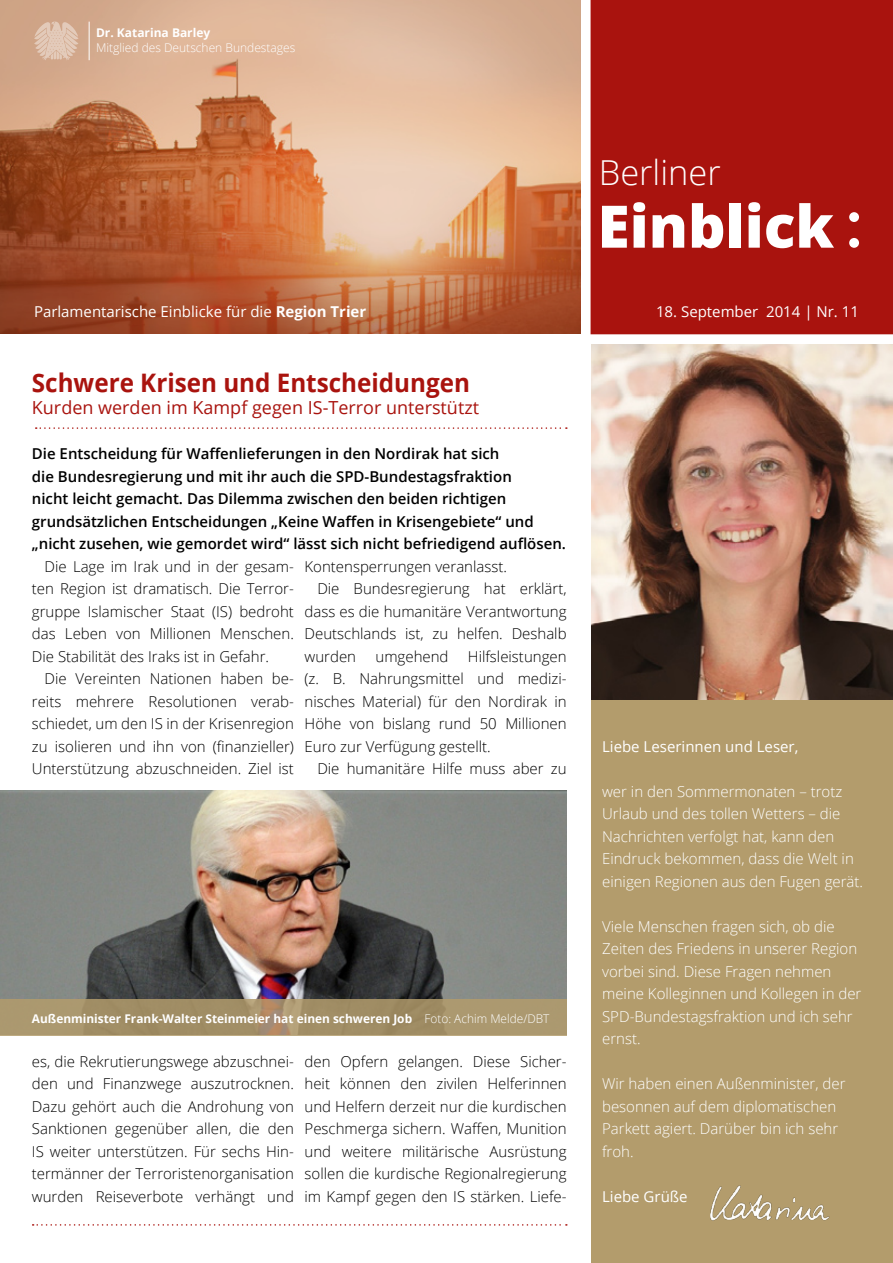
<style>
.page{position:relative;width:893px;height:1263px;background:#fff}
.page>*{position:absolute;margin:0;border:0;box-sizing:border-box;transform-origin:0 0}
.t1{font:800 58.65px "Open Sans";color:#fff}
.t2{font:300 34.35px "Open Sans";color:#fff}
.t3{font:700 25.5px "Open Sans";color:#a9130e;scale:.95 1}
.t4{font:18px "Open Sans";color:#a9130e}
.t5{font:300 15px/22.5px "Open Sans";color:#000;text-align:justify}
.t6{font:300 15px/22.5px "Open Sans";color:#fff}
.t7{font:600 15px/22.5px "Open Sans";color:#000}
.t8{font:15px "Open Sans";color:#fff}
.t9{font:700 12px "Open Sans";color:#fff}
.t10{font:300 12px "Open Sans";color:#fff}
.s1{font-weight:700}
.s2{font-weight:300}
</style>
<div class="page">
<div style="left:591px;top:0;width:302px;height:334px;background:#a9130e"></div>
<div style="left:591px;top:669px;width:302px;height:594px;background:#b39c6c"></div>
<img style="left:0;top:0;width:581px;height:334px">
<img style="left:591px;top:344px;width:302px;height:355px">
<svg style="left:34px;top:22px;width:44px;height:38px;background:#dcbda8"></svg>
<hr style="left:89px;top:22px;width:1px;height:38px;background:#fff">
<div style="left:849px;top:212px;width:10px;height:10px;background:#fff;border-radius:50%"></div>
<div style="left:849px;top:238px;width:10px;height:10px;background:#fff;border-radius:50%"></div>
<img style="left:710px;top:1185px;width:120px;height:36px">
<svg style="left:33px;top:1224px;width:534px;height:2px"></svg>
<img style="left:0;top:790px;width:567px;height:209px">
<svg style="left:36px;top:427px;width:531px;height:2px"></svg>
<svg style="left:0;top:999px;width:567px;height:37px;background:#a59269"></svg>
<p class="t9" style="left:96px;top:24px;width:116px">Dr. Katarina Barley</p>
<p class="t10" style="left:96px;top:39px;width:201px">Mitglied des Deutschen Bundestages</p>
<h2 class="t2" style="left:599px;top:149px;width:123px">Berliner</h2>
<h1 class="t1" style="left:597px;top:182px;width:238px">Einblick</h1>
<p class="t8" style="left:34px;top:301px;width:334px">Parlamentarische Einblicke für die <span class="s1">Region Trier</span></p>
<p class="t8" style="left:656px;top:301px;width:204px">18. September 2014 | Nr. 11</p>
<h3 class="t3" style="left:32px;top:364px;width:463px">Schwere Krisen und Entscheidungen</h3>
<p class="t4" style="left:32px;top:395px;width:449px">Kurden werden im Kampf gegen IS-Terror unterstützt</p>
<p class="t7" style="left:32px;top:442px;width:536px">Die Entscheidung für Waffenlieferungen in den Nordirak hat sich<br>die Bundesregierung und mit ihr auch die SPD-Bundestagsfraktion<br>nicht leicht gemacht. Das Dilemma zwischen den beiden richtigen grundsätzlichen Entscheidungen „Keine Waffen in Krisengebiete“ und „nicht zusehen, wie gemordet wird“ lässt sich nicht befriedigend auflösen.</p>
<p class="t5" style="left:32px;top:554px;width:264px;text-indent:13px">Die Lage im Irak und in der gesam&shy;ten Region ist dramatisch. Die Terror&shy;gruppe Islamischer Staat (IS) bedroht das Leben von Millionen Menschen.<br>Die Stabilität des Iraks ist in Gefahr.</p>
<p class="t5" style="left:32px;top:667px;width:264px;text-indent:13px">Die Vereinten Nationen haben be&shy;reits mehrere Resolutionen verab&shy;schiedet, um den IS in der Krisenregion zu isolieren und ihn von (finanzieller)<br>Unterstützung abzuschneiden. Ziel ist</p>
<p class="t5" style="left:305px;top:554px;width:204px">Kontensperrungen veranlasst.</p>
<p class="t5" style="left:317px;top:577px;width:251px">Die Bundesregierung hat erklärt,</p>
<p class="t5" style="left:305px;top:599px;width:264px">dass es die humanitäre Verantwortung</p>
<p class="t5" style="left:305px;top:622px;width:264px">Deutschlands ist, zu helfen. Deshalb</p>
<p class="t5" style="left:305px;top:644px;width:53px">wurden</p>
<p class="t5" style="left:375px;top:644px;width:75px">umgehend</p>
<p class="t5" style="left:305px;top:644px;width:264px;text-indent:163px">Hilfsleistungen (z. B. Nahrungsmittel und medizi&shy;nisches Material) für den Nordirak in Höhe von bislang rund 50 Millionen Euro zur Verfügung gestellt.</p>
<p class="t5" style="left:317px;top:757px;width:251px">Die humanitäre Hilfe muss aber zu</p>
<p class="t9" style="left:32px;top:1010px;width:519px">Außenminister Frank-Walter Steinmeier hat einen schweren Job <span class="s2">Foto: Achim Melde/DBT</span></p>
<p class="t5" style="left:32px;top:1049px;width:264px">es, die Rekrutierungswege abzuschnei&shy;den und Finanzwege auszutrocknen.<br>Dazu gehört auch die Androhung von Sanktionen gegenüber allen, die den IS weiter unterstützen. Für sechs Hin&shy;termänner der Terroristenorganisation wurden Reiseverbote verhängt und</p>
<p class="t5" style="left:305px;top:1049px;width:264px">den Opfern gelangen. Diese Sicher&shy;heit können den zivilen Helferinnen und Helfern derzeit nur die kurdischen Peschmerga sichern. Waffen, Munition und weitere militärische Ausrüstung sollen die kurdische Regionalregierung im Kampf gegen den IS stärken. Liefe-</p>
<p class="t8" style="left:602px;top:736px;width:198px">Liebe Leserinnen und Leser,</p>
<p class="t6" style="left:602px;top:779px;width:262px">wer in den Sommermonaten – trotz Urlaub und des tollen Wetters – die Nachrichten verfolgt hat, kann den Eindruck bekommen, dass die Welt in einigen Regionen aus den Fugen gerät.</p>
<p class="t6" style="left:602px;top:914px;width:261px">Viele Menschen fragen sich, ob die<br>Zeiten des Friedens in unserer Region vorbei sind. Diese Fragen nehmen meine Kolleginnen und Kollegen in der<br>SPD-Bundestagsfraktion und ich sehr ernst.</p>
<p class="t6" style="left:602px;top:1072px;width:245px">Wir haben einen Außenminister, der besonnen auf dem diplomatischen<br>Parkett agiert. Darüber bin ich sehr froh.</p>
<p class="t8" style="left:602px;top:1186px;width:87px">Liebe Grüße</p>
</div>
